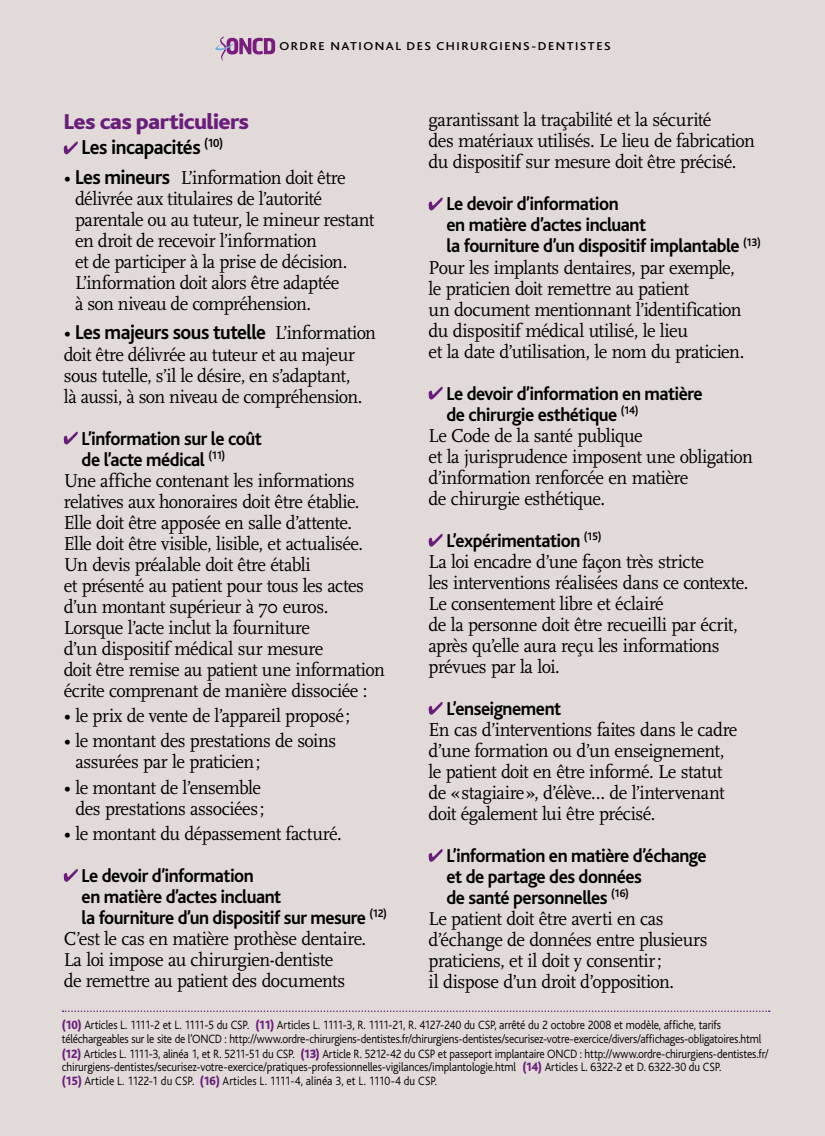
<style>
.page{position:relative;width:825px;height:1136px;background:#fff}
.page>*{position:absolute;margin:0;border:0;box-sizing:border-box;transform-origin:0 0}
.t1{font:800 22.5px "Bliss";letter-spacing:-.03em;color:#6a1e7b;scale:1.05 1}
.t2{font:700 21px "Bliss";letter-spacing:-.025em;color:#000;scale:.95 1}
.t3{font:19.5px/21px "Scala";letter-spacing:-.025em;color:#000;scale:.95 1}
.t4{font:700 19.5px "Bliss";letter-spacing:-.025em;color:#000;scale:.95 1}
.t5{font:300 12.6px/13.5px "Bliss";letter-spacing:-.015em;color:#000;scale:.9 1}
.t6{font:500 12px "Bliss";letter-spacing:.115em;color:#000;scale:1.1 1}
.s1{font-family:"Bliss";font-weight:700}
.s2{font-weight:800;color:#6a1e7b}
.s3{font-size:21px}
.s4{font-family:"Bliss";font-weight:700;font-size:21px}
.s5{font-family:"Scala";font-weight:400}
.s6{font-family:"Scala";font-weight:400;font-size:19.5px}
</style>
<div class="page">
<div style="left:0;top:0;width:825px;height:1135px;background:#e2dad9"></div>
<svg style="left:64px;top:141px;width:14px;height:13px"></svg>
<svg style="left:64px;top:431px;width:14px;height:13px"></svg>
<svg style="left:64px;top:869px;width:14px;height:12px"></svg>
<svg style="left:429px;top:197px;width:14px;height:13px"></svg>
<svg style="left:429px;top:386px;width:14px;height:13px"></svg>
<svg style="left:429px;top:533px;width:14px;height:13px"></svg>
<svg style="left:429px;top:702px;width:14px;height:12px"></svg>
<svg style="left:429px;top:849px;width:14px;height:12px"></svg>
<svg style="left:63px;top:1010px;width:707px;height:1px"></svg>
<svg style="left:215px;top:37px;width:60px;height:24px"></svg>
<p class="t6" style="left:279px;top:40px;width:303px">ORDRE NATIONAL DES CHIRURGIENS-DENTISTES</p>
<p class="t3" style="left:429px;top:110px;width:345px">garantissant la traçabilité et la sécurité<br>des matériaux utilisés. Le lieu de fabrication du dispositif sur mesure doit être précisé.</p>
<p class="t4" style="left:446px;top:194px;width:183px">Le devoir d’information</p>
<p class="t4" style="left:446px;top:215px;width:212px">en matière d’actes incluant</p>
<p class="t4" style="left:446px;top:236px;width:332px">la fourniture d’un dispositif implantable <sup>(13)</sup></p>
<p class="t3" style="left:429px;top:257px;width:324px">Pour les implants dentaires, par exemple,</p>
<p class="t3" style="left:429px;top:278px;width:276px">le praticien doit remettre au patient</p>
<p class="t3" style="left:429px;top:299px;width:331px">un document mentionnant l’identification</p>
<p class="t3" style="left:429px;top:320px;width:274px">du dispositif médical utilisé, le lieu</p>
<p class="t3" style="left:429px;top:341px;width:334px">et la date d’utilisation, le nom du praticien.</p>
<p class="t4" style="left:446px;top:383px;width:271px">Le devoir d’information en matière</p>
<p class="t4" style="left:446px;top:404px;width:204px">de chirurgie esthétique <sup>(14)</sup></p>
<p class="t3" style="left:429px;top:425px;width:227px">Le Code de la santé publique</p>
<p class="t3" style="left:429px;top:446px;width:343px">et la jurisprudence imposent une obligation</p>
<p class="t3" style="left:429px;top:467px;width:275px">d’information renforcée en matière</p>
<p class="t3" style="left:429px;top:488px;width:187px">de chirurgie esthétique.</p>
<p class="t3" style="left:429px;top:530px;width:338px;text-indent:18px"><span class="s1">L’expérimentation</span> <sup>(15)<br></sup>La loi encadre d’une façon très stricte<br>les interventions réalisées dans ce contexte.<br>Le consentement libre et éclairé<br>de la personne doit être recueilli par écrit, après qu’elle aura reçu les informations prévues par la loi.</p>
<p class="t3" style="left:429px;top:698px;width:327px;text-indent:18px"><span class="s1">L’enseignement<br></span>En cas d’interventions faites dans le cadre d’une formation ou d’un enseignement, le patient doit en être informé. Le statut de «stagiaire», d’élève… de l’intervenant doit également lui être précisé.</p>
<p class="t4" style="left:446px;top:845px;width:275px">L’information en matière d’échange</p>
<p class="t4" style="left:446px;top:866px;width:207px">et de partage des données</p>
<p class="t4" style="left:446px;top:887px;width:193px">de santé personnelles <sup>(16)</sup></p>
<p class="t3" style="left:429px;top:908px;width:249px">Le patient doit être averti en cas</p>
<p class="t3" style="left:429px;top:929px;width:295px">d’échange de données entre plusieurs</p>
<p class="t3" style="left:429px;top:950px;width:247px">praticiens, et il doit y consentir;</p>
<p class="t3" style="left:429px;top:971px;width:260px">il dispose d’un droit d’opposition.</p>
<p class="t5" style="left:62px;top:1018px;width:778px"><span class="s2">(10)</span> Articles L. 1111-2 et L. 1111-5 du CSP. <span class="s2">(11)</span> Articles L. 1111-3, R. 1111-21, R. 4127-240 du CSP, arrêté du 2 octobre 2008 et modèle, affiche, tarifs téléchargeables sur le site de l’ONCD : http://www.ordre-chirurgiens-dentistes.fr/chirurgiens-dentistes/securisez-votre-exercice/divers/affichages-obligatoires.html</p>
<p class="t5" style="left:62px;top:1046px;width:787px"><span class="s2">(12)</span> Articles L. 1111-3, alinéa 1, et R. 5211-51 du CSP. <span class="s2">(13)</span> Article R. 5212-42 du CSP et passeport implantaire ONCD : http://www.ordre-chirurgiens-dentistes.fr/ chirurgiens-dentistes/securisez-votre-exercice/pratiques-professionnelles-vigilances/implantologie.html <span class="s2">(14)</span> Articles L. 6322-2 et D. 6322-30 du CSP.<br><span class="s2">(15)</span> Article L. 1122-1 du CSP. <span class="s2">(16)</span> Articles L. 1111-4, alinéa 3, et L. 1110-4 du CSP.</p>
<p class="t1" style="left:64px;top:110px;width:178px">Les cas particuliers</p>
<p class="t2" style="left:82px;top:136px;width:151px">Les incapacités <sup>(10)</sup></p>
<p class="t3" style="left:75px;top:167px;width:317px;text-indent:-11px"><span class="s3">•</span> <span class="s4">Les mineurs</span> L’information doit être délivrée aux titulaires de l’autorité parentale ou au tuteur, le mineur restant en droit de recevoir l’information<br>et de participer à la prise de décision.<br>L’information doit alors être adaptée<br>à son niveau de compréhension.</p>
<p class="t2" style="left:64px;top:321px;width:330px"><span class="s5">•</span> Les majeurs sous tutelle <span class="s6">L’information</span></p>
<p class="t3" style="left:64px;top:344px;width:316px">doit être délivrée au tuteur et au majeur sous tutelle, s’il le désire, en s’adaptant, là aussi, à son niveau de compréhension.</p>
<p class="t4" style="left:82px;top:428px;width:191px">L’information sur le coût</p>
<p class="t4" style="left:82px;top:449px;width:153px">de l’acte médical <sup>(11)</sup></p>
<p class="t3" style="left:64px;top:470px;width:308px">Une affiche contenant les informations</p>
<p class="t3" style="left:64px;top:491px;width:313px">relatives aux honoraires doit être établie.</p>
<p class="t3" style="left:64px;top:512px;width:305px">Elle doit être apposée en salle d’attente.</p>
<p class="t3" style="left:64px;top:533px;width:317px">Elle doit être visible, lisible, et actualisée.</p>
<p class="t3" style="left:64px;top:554px;width:261px">Un devis préalable doit être établi</p>
<p class="t3" style="left:64px;top:575px;width:317px">et présenté au patient pour tous les actes</p>
<p class="t3" style="left:64px;top:596px;width:280px">d’un montant supérieur à 70 euros.</p>
<p class="t3" style="left:64px;top:617px;width:261px">Lorsque l’acte inclut la fourniture</p>
<p class="t3" style="left:64px;top:638px;width:275px">d’un dispositif médical sur mesure</p>
<p class="t3" style="left:64px;top:659px;width:339px">doit être remise au patient une information</p>
<p class="t3" style="left:64px;top:680px;width:321px">écrite comprenant de manière dissociée :</p>
<p class="t3" style="left:64px;top:705px;width:303px"><span class="s3">•</span> le prix de vente de l’appareil proposé;</p>
<p class="t3" style="left:75px;top:730px;width:276px;text-indent:-12px"><span class="s3">•</span> le montant des prestations de soins assurées par le praticien;</p>
<p class="t3" style="left:64px;top:777px;width:213px;text-align:center"><span class="s3">•</span> le montant de l’ensemble des prestations associées;</p>
<p class="t3" style="left:82px;top:812px;width:275px;line-height:42px;text-indent:-18px"><span class="s3">•</span> le montant du dépassement facturé.<br><span class="s1">Le devoir d’information</span></p>
<p class="t4" style="left:82px;top:886px;width:212px">en matière d’actes incluant</p>
<p class="t4" style="left:82px;top:907px;width:323px">la fourniture d’un dispositif sur mesure <sup>(12)</sup></p>
<p class="t3" style="left:64px;top:928px;width:320px">C’est le cas en matière prothèse dentaire.</p>
<p class="t3" style="left:64px;top:949px;width:285px">La loi impose au chirurgien-dentiste</p>
<p class="t3" style="left:64px;top:970px;width:298px">de remettre au patient des documents</p>
</div>
